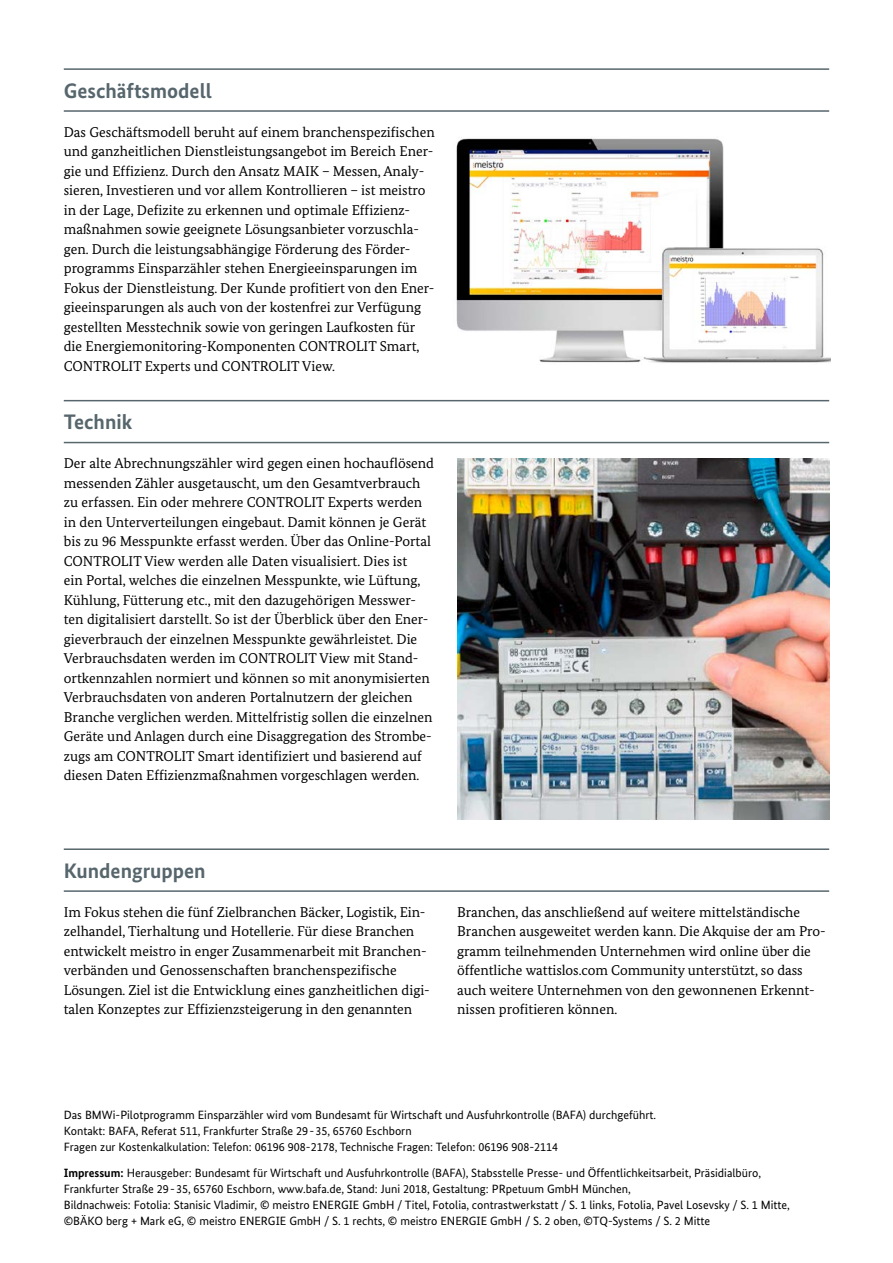
<style>
.page{position:relative;width:893px;height:1263px;background:#fff}
.page>*{position:absolute;margin:0;border:0;box-sizing:border-box;transform-origin:0 0}
.t1{font:700 21px "Bundes Sans";color:#57666d}
.t2{font:14.25px/19.5px "Bundes Serif";color:#000}
.t3{font:12px/15.8px "Bundes Sans";color:#000}
.s1{font-weight:700}
</style>
<div class="page">
<hr style="left:64px;top:68px;width:765px;height:2px;background:#57666d">
<hr style="left:64px;top:110px;width:765px;height:2px;background:#57666d">
<hr style="left:64px;top:848px;width:765px;height:2px;background:#57666d">
<hr style="left:64px;top:890px;width:765px;height:2px;background:#57666d">
<hr style="left:64px;top:400px;width:765px;height:1px;background:#57666d">
<hr style="left:64px;top:442px;width:765px;height:1px;background:#57666d">
<img style="left:456px;top:138px;width:374px;height:225px">
<img style="left:457px;top:458px;width:372px;height:361px">
<h2 class="t1" style="left:64px;top:77px;width:150px">Geschäftsmodell</h2>
<p class="t2" style="left:64px;top:122px;width:372px">Das Geschäftsmodell beruht auf einem branchenspezifischen und ganzheitlichen Dienstleistungsangebot im Bereich Ener&shy;gie und Effizienz. Durch den Ansatz MAIK – Messen, Analy&shy;sieren, Investieren und vor allem Kontrollieren – ist meistro in der Lage, Defizite zu erkennen und optimale Effizienz&shy;maßnahmen sowie geeignete Lösungsanbieter vorzuschla&shy;gen. Durch die leistungsabhängige Förderung des Förder&shy;programms Einsparzähler stehen Energieeinsparungen im Fokus der Dienstleistung. Der Kunde profitiert von den Ener&shy;gieeinsparungen als auch von der kostenfrei zur Verfügung gestellten Messtechnik sowie von geringen Laufkosten für die Energiemonitoring-Komponenten CONTROLIT Smart, CONTROLIT Experts und CONTROLIT View.</p>
<h2 class="t1" style="left:64px;top:409px;width:70px">Technik</h2>
<p class="t2" style="left:64px;top:453px;width:372px">Der alte Abrechnungszähler wird gegen einen hochauflösend messenden Zähler ausgetauscht, um den Gesamtverbrauch zu erfassen. Ein oder mehrere CONTROLIT Experts werden in den Unterverteilungen eingebaut. Damit können je Gerät bis zu 96 Messpunkte erfasst werden. Über das Online-Portal CONTROLIT View werden alle Daten visualisiert. Dies ist<br>ein Portal, welches die einzelnen Messpunkte, wie Lüftung, Kühlung, Fütterung etc., mit den dazugehörigen Messwer&shy;ten digitalisiert darstellt. So ist der Überblick über den Ener&shy;gieverbrauch der einzelnen Messpunkte gewährleistet. Die Verbrauchsdaten werden im CONTROLIT View mit Stand&shy;ortkennzahlen normiert und können so mit anonymisierten Verbrauchsdaten von anderen Portalnutzern der gleichen Branche verglichen werden. Mittelfristig sollen die einzelnen Geräte und Anlagen durch eine Disaggregation des Strombe&shy;zugs am CONTROLIT Smart identifiziert und basierend auf diesen Daten Effizienzmaßnahmen vorgeschlagen werden.</p>
<h2 class="t1" style="left:64px;top:857px;width:143px">Kundengruppen</h2>
<p class="t2" style="left:64px;top:902px;width:368px">Im Fokus stehen die fünf Zielbranchen Bäcker, Logistik, Ein&shy;zelhandel, Tierhaltung und Hotellerie. Für diese Branchen entwickelt meistro in enger Zusammenarbeit mit Branchen&shy;verbänden und Genossenschaften branchenspezifische Lösungen. Ziel ist die Entwicklung eines ganzheitlichen digi&shy;talen Konzeptes zur Effizienzsteigerung in den genannten</p>
<p class="t2" style="left:457px;top:902px;width:370px">Branchen, das anschließend auf weitere mittelständische Branchen ausgeweitet werden kann. Die Akquise der am Pro&shy;gramm teilnehmenden Unternehmen wird online über die öffentliche wattislos.com Community unterstützt, so dass auch weitere Unternehmen von den gewonnenen Erkennt&shy;nissen profitieren können.</p>
<p class="t3" style="left:64px;top:1107px;width:594px">Das BMWi-Pilotprogramm Einsparzähler wird vom Bundesamt für Wirtschaft und Ausfuhrkontrolle (BAFA) durchgeführt.</p>
<p class="t3" style="left:64px;top:1123px;width:349px">Kontakt: BAFA, Referat 511, Frankfurter Straße 29 - 35, 65760 Eschborn</p>
<p class="t3" style="left:64px;top:1138px;width:496px">Fragen zur Kostenkalkulation: Telefon: 06196 908-2178, Technische Fragen: Telefon: 06196 908-2114</p>
<p class="t3" style="left:64px;top:1165px;width:728px"><span class="s1">Impressum:</span> Herausgeber: Bundesamt für Wirtschaft und Ausfuhrkontrolle (BAFA), Stabsstelle Presse- und Öffentlichkeitsarbeit, Präsidialbüro, Frankfurter Straße 29 - 35, 65760 Eschborn, www.bafa.de, Stand: Juni 2018, Gestaltung: PRpetuum GmbH München,<br>Bildnachweis: Fotolia: Stanisic Vladimir, © meistro ENERGIE GmbH / Titel, Fotolia, contrastwerkstatt / S. 1 links, Fotolia, Pavel Losevsky / S. 1 Mitte, ©BÄKO berg + Mark eG, © meistro ENERGIE GmbH / S. 1 rechts, © meistro ENERGIE GmbH / S. 2 oben, ©TQ-Systems / S. 2 Mitte</p>
</div>
